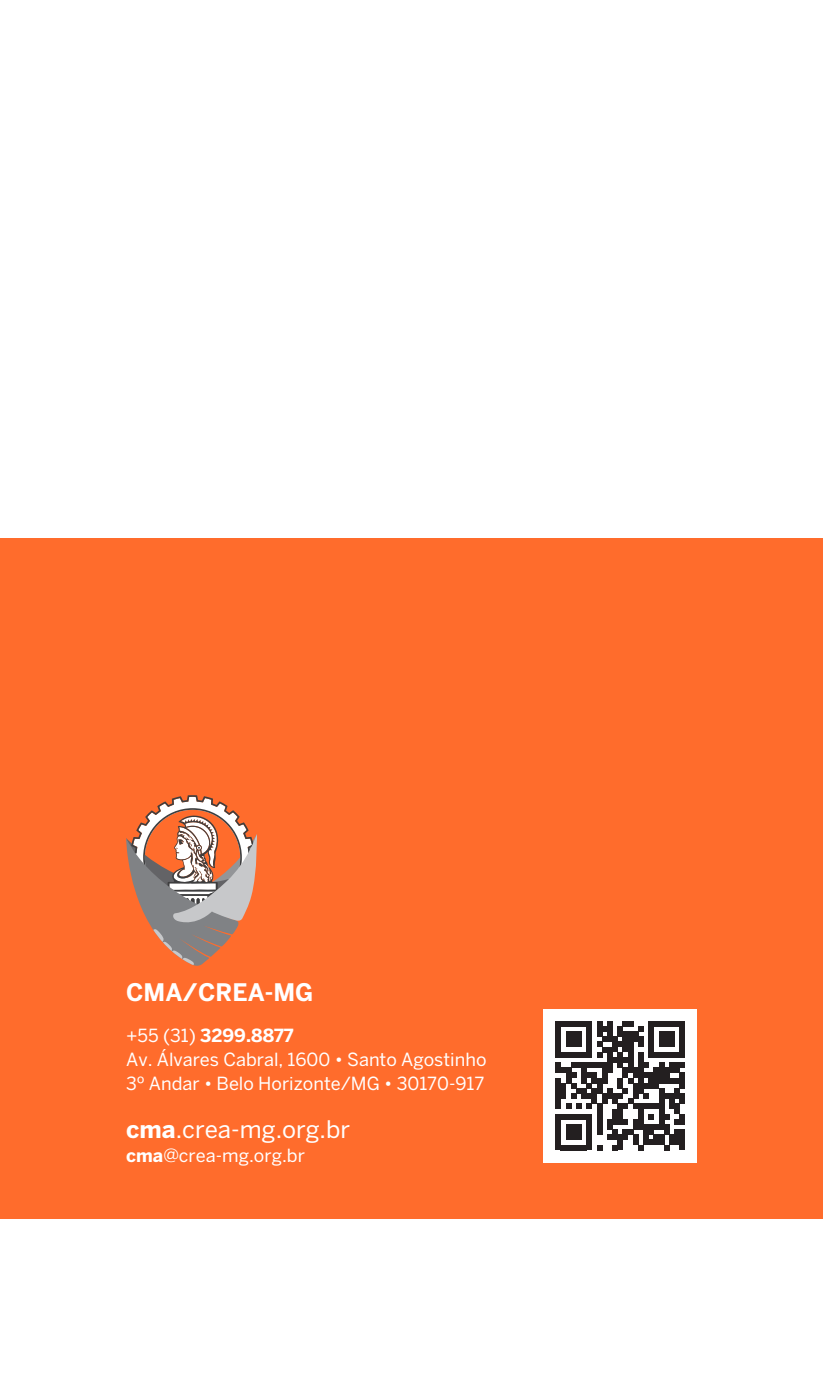
<style>
.page{position:relative;width:823px;height:1389px;background:#fff}
.page>*{position:absolute;margin:0;border:0;box-sizing:border-box;transform-origin:0 0}
.Textos{font:24px "Benton Sans";color:#fff}
.Textos-2{font:700 24px "Benton Sans";color:#fff}
.Textos-3{font:18px "Benton Sans";color:#fff}
.Textos-4{font:700 18px "Benton Sans";color:#fff}
.s1{font-weight:400}
.s2{font-weight:700}
</style>
<div class="page">
<div style="left:0;top:539px;width:822px;height:680px;background:#ff6c2c"></div>
<svg style="left:126px;top:795px;width:131px;height:171px"></svg>
<div style="left:543px;top:1009px;width:153px;height:153px;background:#fff"></div>
<svg style="left:555px;top:1021px;width:129px;height:129px"></svg>
<div style="left:679px;top:1078px;width:5px;height:10px;background:#231f20"></div>
<div style="left:679px;top:1093px;width:5px;height:11px;background:#231f20"></div>
<div style="left:679px;top:1114px;width:5px;height:10px;background:#231f20"></div>
<div style="left:679px;top:1129px;width:5px;height:11px;background:#231f20"></div>
<div style="left:679px;top:1140px;width:5px;height:10px;background:#231f20"></div>
<p class="Textos-2" style="left:126px;top:977px;width:189px">CMA/CREA-MG</p>
<p class="Textos-4" style="left:126px;top:1025px;width:169px"><span class="s1">+55 (31)</span> 3299.8877</p>
<p class="Textos-3" style="left:126px;top:1049px;width:361px">Av. Álvares Cabral, 1600 • Santo Agostinho</p>
<p class="Textos-3" style="left:126px;top:1073px;width:359px">3º Andar • Belo Horizonte/MG • 30170-917</p>
<p class="Textos" style="left:126px;top:1115px;width:225px"><span class="s2">cma</span>.crea-mg.org.br</p>
<p class="Textos-3" style="left:126px;top:1145px;width:180px"><span class="s2">cma</span>@crea-mg.org.br</p>
</div>
